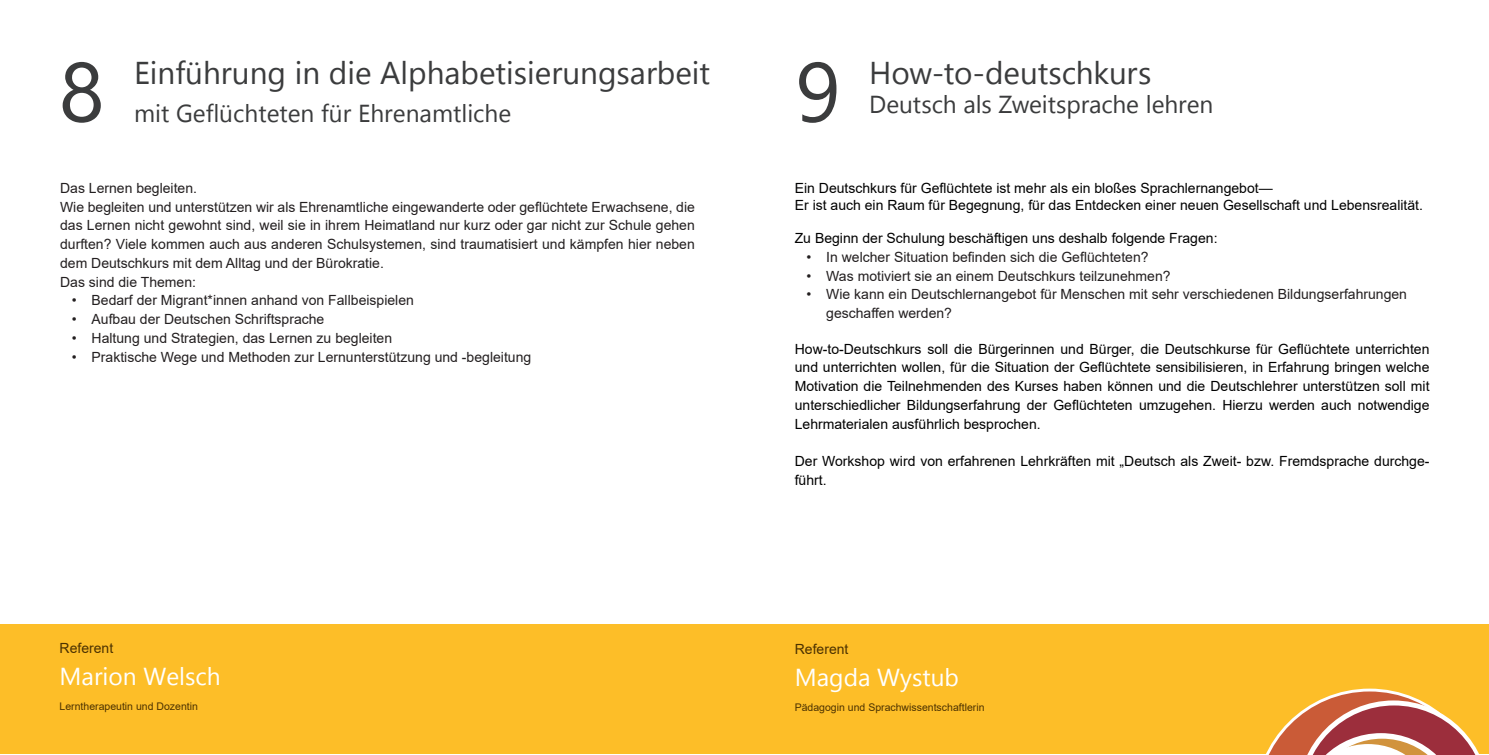
<style>
.page{position:relative;width:1489px;height:755px;background:#fff}
.page>*{position:absolute;margin:0;border:0;box-sizing:border-box;transform-origin:0 0}
.t1{font:84px "Gadugi";color:#3b3c3d}
.t2{font:31.5px "Gadugi";color:#3b3c3d}
.t3{font:24.5px "Gadugi";color:#3b3c3d}
.t4{font:24.5px "Gadugi";color:#fff}
.t5{font:14px/18.7px "Arial";color:#231f20}
.t6{font:14px/18.7px "Arial";color:#000001}
.t7{font:14px "Arial";color:#4c3201}
.t8{font:10.5px "Arial";color:#4c3201}
</style>
<div class="page">
<div style="left:0;top:624px;width:1488px;height:129px;background:#fdbe28"></div>
<svg style="left:1254px;top:688px;width:234px;height:66px"></svg>
<h1 class="t1" style="left:59px;top:41px;width:47px">8</h1>
<h2 class="t2" style="left:134px;top:54px;width:577px">Einführung in die Alphabetisierungsarbeit</h2>
<h3 class="t3" style="left:134px;top:98px;width:379px">mit Geflüchteten für Ehrenamtliche</h3>
<p class="t5" style="left:60px;top:178px;width:636px">Das Lernen begleiten.<br>Wie begleiten und unterstützen wir als Ehrenamtliche eingewanderte oder geflüchtete Erwachsene, die das Lernen nicht gewohnt sind, weil sie in ihrem Heimatland nur kurz oder gar nicht zur Schule gehen durften? Viele kommen auch aus anderen Schulsystemen, sind traumatisiert und kämpfen hier neben dem Deutschkurs mit dem Alltag und der Bürokratie.<br>Das sind die Themen:</p>
<p class="t5" style="left:72px;top:291px;width:343px">• Bedarf der Migrant*innen anhand von Fallbeispielen</p>
<p class="t5" style="left:72px;top:309px;width:254px">• Aufbau der Deutschen Schriftsprache</p>
<p class="t5" style="left:72px;top:328px;width:322px">• Haltung und Strategien, das Lernen zu begleiten</p>
<p class="t5" style="left:72px;top:347px;width:461px">• Praktische Wege und Methoden zur Lernunterstützung und -begleitung</p>
<p class="t7" style="left:60px;top:638px;width:55px">Referent</p>
<h3 class="t4" style="left:60px;top:661px;width:163px">Marion Welsch</h3>
<p class="t8" style="left:60px;top:698px;width:140px">Lerntherapeutin und Dozentin</p>
<h1 class="t1" style="left:795px;top:41px;width:47px">9</h1>
<h2 class="t2" style="left:869px;top:53px;width:284px">How-to-deutschkurs</h2>
<h3 class="t3" style="left:869px;top:89px;width:345px">Deutsch als Zweitsprache lehren</h3>
<p class="t6" style="left:794px;top:179px;width:629px;line-height:16.8px">Ein Deutschkurs für Geflüchtete ist mehr als ein bloßes Sprachlernangebot—<br>Er ist auch ein Raum für Begegnung, für das Entdecken einer neuen Gesellschaft und Lebensrealität.</p>
<p class="t6" style="left:794px;top:228px;width:424px">Zu Beginn der Schulung beschäftigen uns deshalb folgende Fragen:</p>
<p class="t5" style="left:806px;top:247px;width:344px">• In welcher Situation befinden sich die Geflüchteten?</p>
<p class="t5" style="left:806px;top:266px;width:365px">• Was motiviert sie an einem Deutschkurs teilzunehmen?</p>
<p class="t5" style="left:826px;top:285px;width:582px;text-indent:-20px">• Wie kann ein Deutschlernangebot für Menschen mit sehr verschiedenen Bildungserfahrungen geschaffen werden?</p>
<p class="t6" style="left:794px;top:339px;width:636px;text-align:justify">How-to-Deutschkurs soll die Bürgerinnen und Bürger, die Deutschkurse für Geflüchtete unterrichten und unterrichten wollen, für die Situation der Geflüchtete sensibilisieren, in Erfahrung bringen welche Motivation die Teilnehmenden des Kurses haben können und die Deutschlehrer unterstützen soll mit unterschiedlicher Bildungserfahrung der Geflüchteten umzugehen. Hierzu werden auch notwendige Lehrmaterialen ausführlich besprochen.</p>
<p class="t6" style="left:794px;top:451px;width:636px">Der Workshop wird von erfahrenen Lehrkräften mit „Deutsch als Zweit- bzw. Fremdsprache durchge&shy;führt.</p>
<p class="t7" style="left:794px;top:639px;width:55px">Referent</p>
<h3 class="t4" style="left:794px;top:662px;width:166px">Magda Wystub</h3>
<p class="t8" style="left:794px;top:699px;width:191px">Pädagogin und Sprachwissentschaftlerin</p>
</div>
